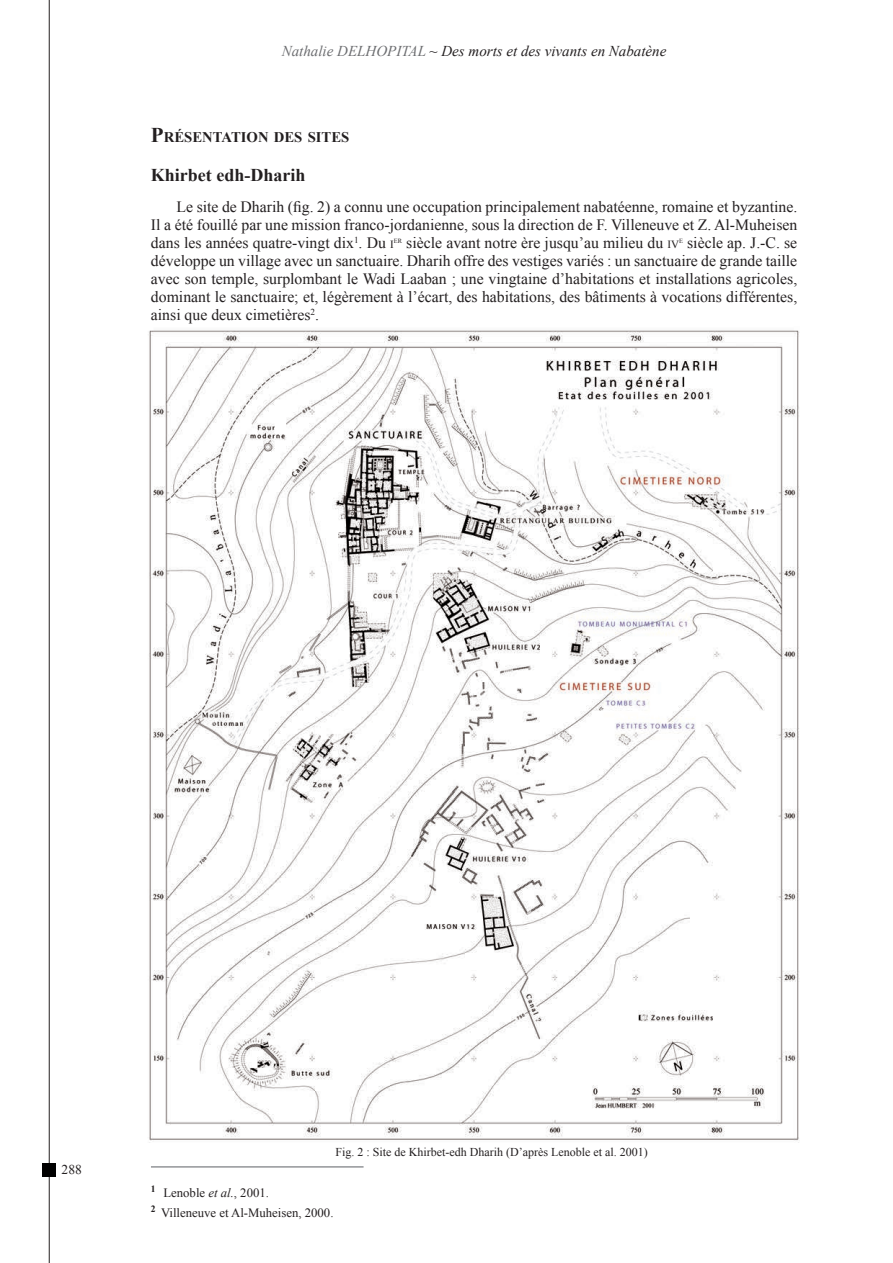
<style>
.page{position:relative;width:893px;height:1263px;background:#fff}
.page>*{position:absolute;margin:0;border:0;box-sizing:border-box;transform-origin:0 0}
.t1{font:700 18px "Times New Roman";color:#231f20}
.t2{font:15.75px/18px "Times New Roman";color:#231f20;text-align:justify}
.t3{font:italic 15px "Times New Roman";color:#231f20}
.t4{font:italic 15px "Times New Roman";color:#6c6d70}
.t5{font:700 14.7px "Times New Roman";color:#231f20}
.t6{font:13.5px "Times New Roman";color:#231f20}
.t7{font:12.75px/20px "Times New Roman";color:#231f20}
.t8{font:12px "Times New Roman";color:#231f20}
.t9{font:6.45px "Times New Roman";color:#231f20}
.s1{font-size:21px}
.s2{font-size:10.95px}
.s3{font-style:italic}
</style>
<div class="page">
<hr style="left:49px;top:0;width:1px;height:1263px;background:#231f20">
<div style="left:42px;top:1163px;width:14px;height:13px;background:#000"></div>
<hr style="left:151px;top:1166px;width:213px;height:1px;background:#939598">
<img style="left:148px;top:330px;width:652px;height:813px">
<p class="t4" style="left:282px;top:41px;width:76px">Nathalie Delhopital</p>
<p class="t3" style="left:430px;top:41px;width:238px">~ Des morts et des vivants en Nabatène</p>
<p class="t5" style="left:151px;top:127px;width:200px"><span class="s1">P</span>RÉSENTATION DES SITES</p>
<p class="t1" style="left:151px;top:163px;width:156px">Khirbet edh-Dharih</p>
<p class="t2" style="left:151px;top:197px;width:648px;text-indent:26px">Le site de Dharih (fig. 2) a connu une occupation principalement nabatéenne, romaine et byzantine.<br>Il a été fouillé par une mission franco-jordanienne, sous la direction de F. Villeneuve et Z. Al-Muheisen dans les années quatre-vingt dix<sup>1</sup>. Du <span class="s2">I</span></p>
<p class="t9" style="left:394px;top:236px;width:10px">ER</p>
<p class="t2" style="left:406px;top:233px;width:274px">siècle avant notre ère jusqu’au milieu du <span class="s2">IV</span></p>
<p class="t9" style="left:679px;top:236px;width:5px">E</p>
<p class="t2" style="left:151px;top:233px;width:648px;text-indent:536px">siècle ap. J.-C. se développe un village avec un sanctuaire. Dharih offre des vestiges variés : un sanctuaire de grande taille avec son temple, surplombant le Wadi Laaban ; une vingtaine d’habitations et installations agricoles, dominant le sanctuaire; et, légèrement à l’écart, des habitations, des bâtiments à vocations différentes, ainsi que deux cimetières<sup>2</sup>.</p>
<p class="t6" style="left:62px;top:1160px;width:22px">288</p>
<p class="t8" style="left:336px;top:1144px;width:314px">Fig. 2 : Site de Khirbet-edh Dharih (D’après Lenoble et al. 2001)</p>
<p class="t7" style="left:151px;top:1183px;width:184px"><sup>1</sup> Lenoble <span class="s3">et al.</span>, 2001.<br><sup>2</sup> Villeneuve et Al-Muheisen, 2000.</p>
</div>
